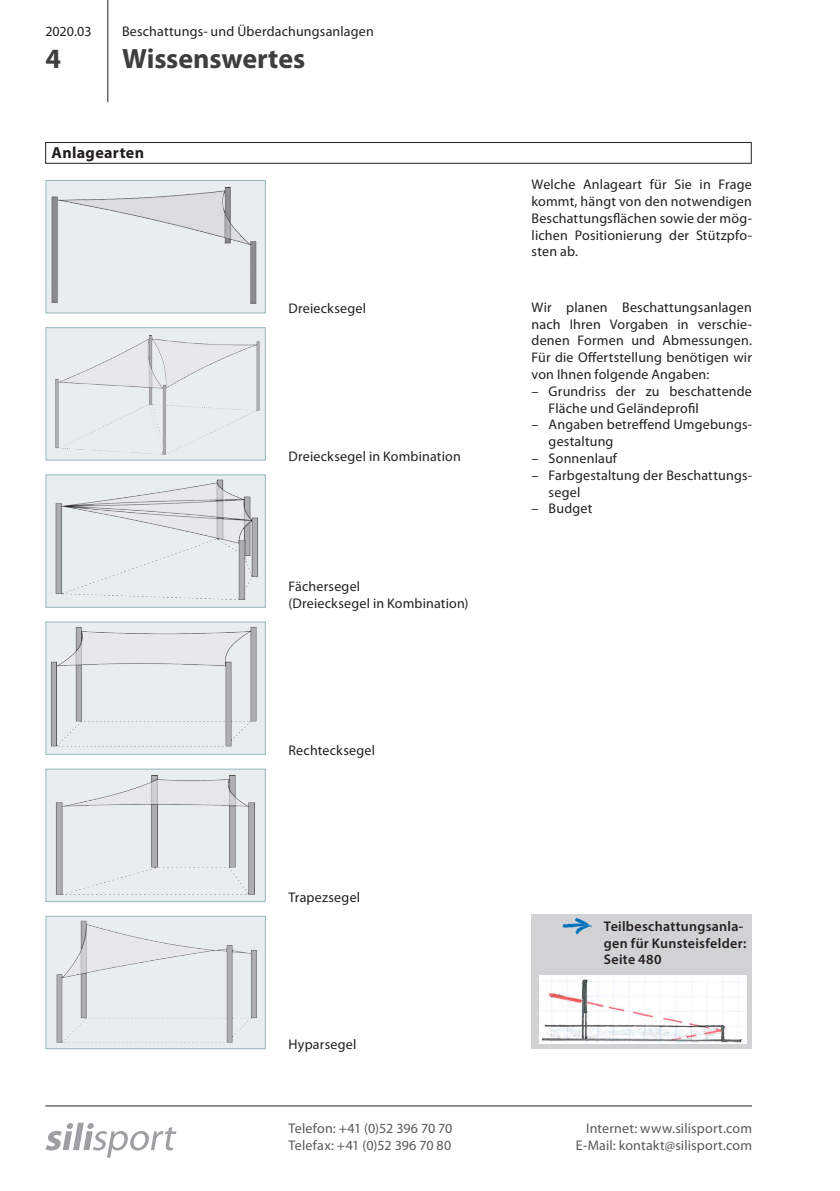
<style>
.page{position:relative;width:840px;height:1191px;background:#fff}
.page>*{position:absolute;margin:0;border:0;box-sizing:border-box;transform-origin:0 0}
.t1{font:700 28px "Myriad Pro";letter-spacing:-.005em;color:#3e3e3f}
.t2{font:700 16px "Myriad Pro";letter-spacing:.02em;color:#231f20}
.t3{font:14px/16.8px "Myriad Pro";letter-spacing:.015em;color:#231f20}
.t4{font:14px/16.8px "Myriad Pro";letter-spacing:.01em;color:#57585a;text-align:right}
.t5{font:600 14px/16.8px "Myriad Pro";letter-spacing:.02em;color:#231f20}
</style>
<div class="page">
<hr style="left:45px;top:1105px;width:706px;height:1px;background:#231f20">
<hr style="left:107px;top:0;width:1px;height:102px;background:#231f20">
<div style="left:531px;top:914px;width:220px;height:135px;background:#d1d2d4"></div>
<svg style="left:45px;top:1122px;width:131px;height:35px"></svg>
<img style="left:47px;top:476px;width:217px;height:130px">
<div style="left:45px;top:474px;width:221px;height:134px;border:1px solid #95b8bb"></div>
<div style="left:46px;top:328px;width:219px;height:132px;background:#e8eeef"></div>
<img style="left:55px;top:335px;width:205px;height:120px">
<div style="left:45px;top:327px;width:221px;height:133px;border:1px solid #95b8bb"></div>
<img style="left:47px;top:623px;width:217px;height:130px">
<div style="left:45px;top:621px;width:221px;height:134px;border:1px solid #95b8bb"></div>
<div style="left:46px;top:769px;width:219px;height:132px;background:#e8eeef"></div>
<img style="left:56px;top:775px;width:199px;height:120px">
<div style="left:45px;top:768px;width:221px;height:134px;border:1px solid #95b8bb"></div>
<div style="left:46px;top:180px;width:219px;height:133px;background:#e8eeef"></div>
<img style="left:51px;top:188px;width:206px;height:116px">
<div style="left:45px;top:180px;width:221px;height:133px;border:1px solid #95b8bb"></div>
<img style="left:50px;top:917px;width:214px;height:130px">
<div style="left:45px;top:915px;width:221px;height:134px;border:1px solid #95b8bb"></div>
<svg style="left:562px;top:918px;width:30px;height:16px"></svg>
<img style="left:539px;top:975px;width:207px;height:68px">
<div style="left:45px;top:142px;width:706px;height:21px;border:1px solid #231f20"></div>
<p class="t3" style="left:45px;top:23px;width:48px">2020.03</p>
<h1 class="t1" style="left:45px;top:41px;width:17px">4</h1>
<p class="t3" style="left:122px;top:23px;width:253px">Beschattungs- und Überdachungsanlagen</p>
<h1 class="t1" style="left:122px;top:41px;width:185px">Wissenswertes</h1>
<p class="t2" style="left:52px;top:142px;width:94px">Anlagearten</p>
<p class="t3" style="left:288px;top:300px;width:79px">Dreiecksegel</p>
<p class="t3" style="left:288px;top:447px;width:174px">Dreiecksegel in Kombination</p>
<p class="t3" style="left:288px;top:577px;width:181px">Fächersegel<br>(Dreiecksegel in Kombination)</p>
<p class="t3" style="left:288px;top:741px;width:88px">Rechtecksegel</p>
<p class="t3" style="left:288px;top:888px;width:73px">Trapezsegel</p>
<p class="t3" style="left:288px;top:1036px;width:69px">Hyparsegel</p>
<p class="t4" style="left:288px;top:1120px;width:165px;text-align:left">Telefon: +41 (0)52 396 70 70<br>Telefax: +41 (0)52 396 70 80</p>
<p class="t3" style="left:531px;top:176px;width:222px;text-align:justify">Welche Anlageart für Sie in Frage kommt, hängt von den notwendigen Beschattungsflächen sowie der mög&shy;lichen Positionierung der Stützpfo&shy;sten ab.</p>
<p class="t3" style="left:531px;top:298px;width:222px;text-align:justify">Wir planen Beschattungsanlagen nach Ihren Vorgaben in verschie&shy;denen Formen und Abmessungen.<br>Für die Offertstellung benötigen wir von Ihnen folgende Angaben:</p>
<p class="t3" style="left:548px;top:382px;width:205px;text-indent:-17px">– Grundriss der zu beschattende<br>Fläche und Geländeprofil</p>
<p class="t3" style="left:548px;top:416px;width:205px;text-indent:-17px">– Angaben betreffend Umgebungs&shy;gestaltung</p>
<p class="t3" style="left:531px;top:450px;width:87px">– Sonnenlauf</p>
<p class="t3" style="left:548px;top:466px;width:205px;text-indent:-17px">– Farbgestaltung der Beschattungs&shy;segel</p>
<p class="t3" style="left:531px;top:500px;width:62px">– Budget</p>
<p class="t5" style="left:603px;top:917px;width:144px">Teilbeschattungsanla&shy;gen für Kunsteisfelder:<br>Seite 480</p>
<p class="t4" style="left:575px;top:1120px;width:177px">Internet: www.silisport.com<br>E-Mail: kontakt@silisport.com</p>
</div>
